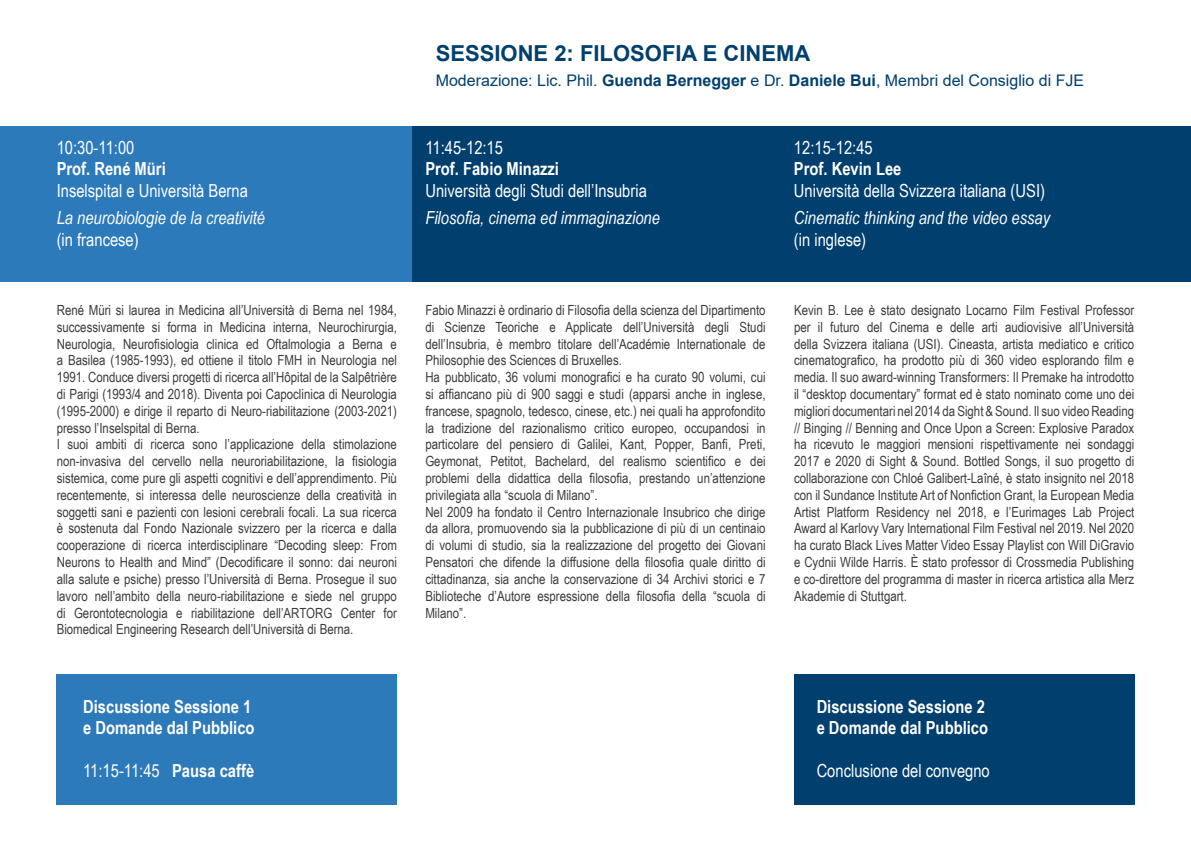
<style>
.page{position:relative;width:1191px;height:851px;background:#fff}
.page>*{position:absolute;margin:0;border:0;box-sizing:border-box;transform-origin:0 0}
.t1{font:700 22px "Arial";color:#003f6e}
.t2{font:18px "Arial Narrow";color:#fff}
.t3{font:700 18px/21.6px "Arial Narrow";color:#fff}
.t4{font:italic 18px "Arial Narrow";color:#fff}
.t5{font:16px "Arial";color:#003f6e}
.t6{font:14px/16.8px "Arial Narrow";color:#3c3c3b}
.s1{font-weight:700}
</style>
<div class="page">
<div style="left:411px;top:126px;width:780px;height:156px;background:#003f6e"></div>
<div style="left:0;top:126px;width:411px;height:156px;background:#2c7aba"></div>
<div style="left:57px;top:674px;width:340px;height:131px;background:#2c7aba"></div>
<div style="left:794px;top:674px;width:340px;height:131px;background:#003f6e"></div>
<p class="t2" style="left:57px;top:134px;width:79px">10:30-11:00</p>
<p class="t3" style="left:57px;top:157px;width:111px">Prof. René Müri</p>
<p class="t2" style="left:57px;top:177px;width:193px">Inselspital e Università Berna</p>
<p class="t4" style="left:57px;top:205px;width:210px">La neurobiologie de la creativité</p>
<p class="t2" style="left:57px;top:226px;width:84px">(in francese)</p>
<h1 class="t1" style="left:436px;top:38px;width:376px">SESSIONE 2: FILOSOFIA E CINEMA</h1>
<p class="t5" style="left:436px;top:69px;width:650px">Moderazione: Lic. Phil. <span class="s1">Guenda Bernegger</span> e Dr. <span class="s1">Daniele Bui</span>, Membri del Consiglio di FJE</p>
<p class="t2" style="left:425px;top:134px;width:79px">11:45-12:15</p>
<p class="t3" style="left:425px;top:157px;width:135px">Prof. Fabio Minazzi</p>
<p class="t2" style="left:425px;top:177px;width:223px">Università degli Studi dell’Insubria</p>
<p class="t4" style="left:425px;top:205px;width:236px">Filosofia, cinema ed immaginazione</p>
<p class="t2" style="left:794px;top:134px;width:80px">12:15-12:45</p>
<p class="t3" style="left:794px;top:157px;width:109px">Prof. Kevin Lee</p>
<p class="t2" style="left:794px;top:177px;width:252px">Università della Svizzera italiana (USI)</p>
<p class="t4" style="left:794px;top:205px;width:257px">Cinematic thinking and the video essay</p>
<p class="t2" style="left:794px;top:226px;width:74px">(in inglese)</p>
<p class="t6" style="left:57px;top:301px;width:342px">René Müri si laurea in Medicina all’Università di Berna nel 1984, successivamente si forma in Medicina interna, Neurochirurgia, Neurologia, Neurofisiologia clinica ed Oftalmologia a Berna e a Basilea (1985-1993), ed ottiene il titolo FMH in Neurologia nel 1991. Conduce diversi progetti di ricerca all’Hôpital de la Salpêtrière di Parigi (1993/4 and 2018). Diventa poi Capoclinica di Neurologia (1995-2000) e dirige il reparto di Neuro-riabilitazione (2003-2021) presso l’Inselspital di Berna.<br>I suoi ambiti di ricerca sono l’applicazione della stimolazione non-invasiva del cervello nella neuroriabilitazione, la fisiologia sistemica, come pure gli aspetti cognitivi e dell’apprendimento. Più recentemente, si interessa delle neuroscienze della creatività in soggetti sani e pazienti con lesioni cerebrali focali. La sua ricerca è sostenuta dal Fondo Nazionale svizzero per la ricerca e dalla cooperazione di ricerca interdisciplinare “Decoding sleep: From Neurons to Health and Mind” (Decodificare il sonno: dai neuroni alla salute e psiche) presso l’Università di Berna. Prosegue il suo lavoro nell’ambito della neuro-riabilitazione e siede nel gruppo di Gerontotecnologia e riabilitazione dell’ARTORG Center for Biomedical Engineering Research dell’Università di Berna.</p>
<p class="t6" style="left:425px;top:301px;width:342px">Fabio Minazzi è ordinario di Filosofia della scienza del Dipartimento di Scienze Teoriche e Applicate dell’Università degli Studi dell’Insubria, è membro titolare dell’Académie Internationale de Philosophie des Sciences di Bruxelles.<br>Ha pubblicato, 36 volumi monografici e ha curato 90 volumi, cui si affiancano più di 900 saggi e studi (apparsi anche in inglese, francese, spagnolo, tedesco, cinese, etc.) nei quali ha approfondito la tradizione del razionalismo critico europeo, occupandosi in particolare del pensiero di Galilei, Kant, Popper, Banfi, Preti, Geymonat, Petitot, Bachelard, del realismo scientifico e dei problemi della didattica della filosofia, prestando un’attenzione privilegiata alla “scuola di Milano”.<br>Nel 2009 ha fondato il Centro Internazionale Insubrico che dirige da allora, promuovendo sia la pubblicazione di più di un centinaio di volumi di studio, sia la realizzazione del progetto dei Giovani Pensatori che difende la diffusione della filosofia quale diritto di cittadinanza, sia anche la conservazione di 34 Archivi storici e 7<br>Biblioteche d’Autore espressione della filosofia della “scuola di Milano”.</p>
<p class="t6" style="left:794px;top:301px;width:342px;text-align:justify">Kevin B. Lee è stato designato Locarno Film Festival Professor per il futuro del Cinema e delle arti audiovisive all’Università della Svizzera italiana (USI). Cineasta, artista mediatico e critico cinematografico, ha prodotto più di 360 video esplorando film e media. Il suo award-winning Transformers: Il Premake ha introdotto il “desktop documentary” format ed è stato nominato come uno dei migliori documentari nel 2014 da Sight &amp; Sound. Il suo video Reading // Binging // Benning and Once Upon a Screen: Explosive Paradox ha ricevuto le maggiori mensioni rispettivamente nei sondaggi 2017 e 2020 di Sight &amp; Sound. Bottled Songs, il suo progetto di collaborazione con Chloé Galibert-Laîné, è stato insignito nel 2018 con il Sundance Institute Art of Nonfiction Grant, la European Media Artist Platform Residency nel 2018, e l’Eurimages Lab Project Award al Karlovy Vary International Film Festival nel 2019. Nel 2020 ha curato Black Lives Matter Video Essay Playlist con Will DiGravio e Cydnii Wilde Harris. È stato professor di Crossmedia Publishing e co-direttore del programma di master in ricerca artistica alla Merz Akademie di Stuttgart.</p>
<p class="t3" style="left:83px;top:694px;width:173px">Discussione Sessione 1 e Domande dal Pubblico</p>
<p class="t3" style="left:816px;top:694px;width:173px">Discussione Sessione 2 e Domande dal Pubblico</p>
<p class="t2" style="left:83px;top:757px;width:172px">11:15-11:45 <span class="s1">Pausa caffè</span></p>
<p class="t2" style="left:816px;top:757px;width:175px">Conclusione del convegno</p>
</div>
